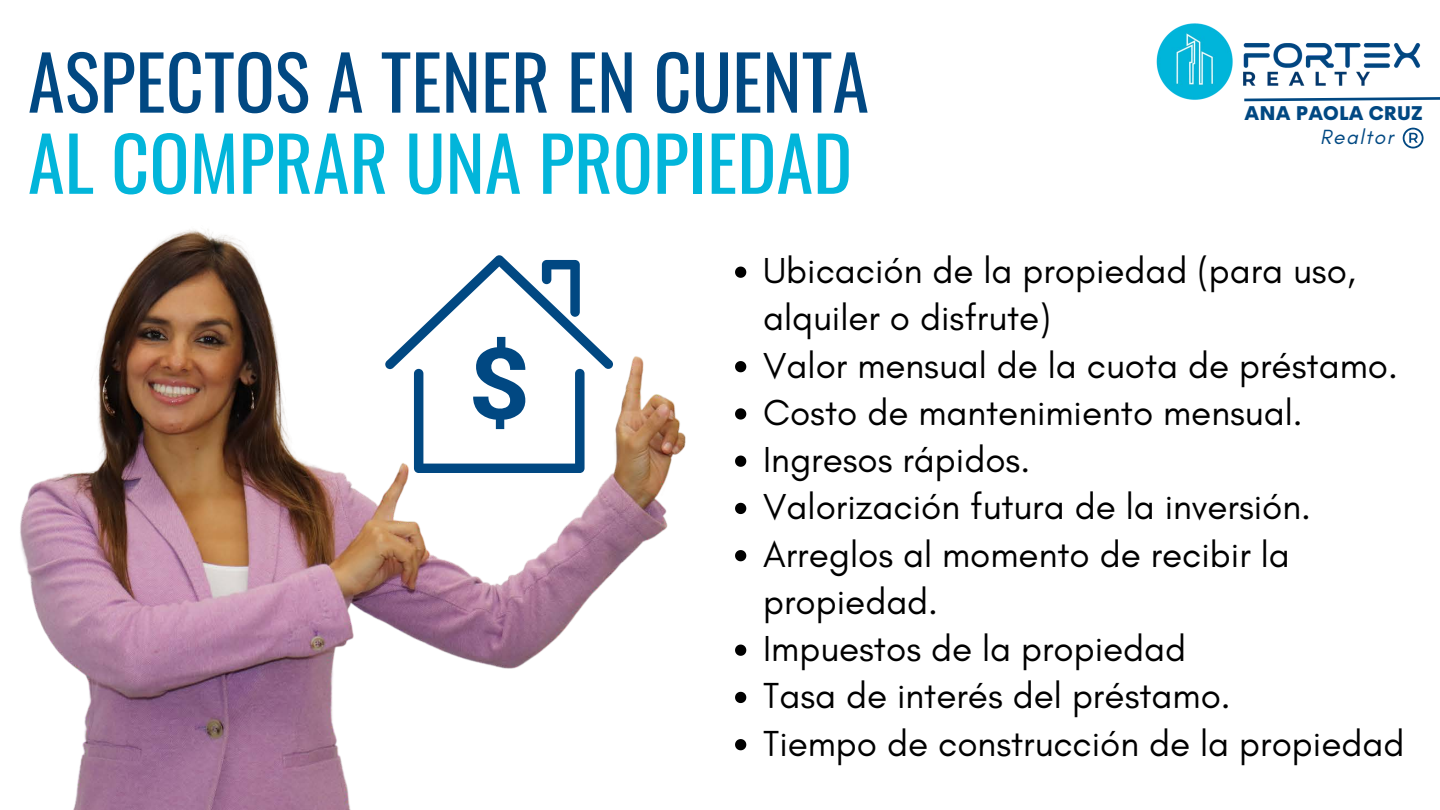
<style>
.page{position:relative;width:1440px;height:810px;background:#fff}
.page>*{position:absolute;margin:0;border:0;box-sizing:border-box;transform-origin:0 0}
.t1{font:74.4px "Oswald";color:#014882}
.t2{font:74.4px "Oswald";color:#02b5da}
.t3{font:36.8px/47.2px "Glacial Indifference";color:#000}
.t4{font:italic 20.9px "Glacial Indifference";letter-spacing:.07em;color:#014882}
.t5{font:800 19.3px "Cerebri Sans";letter-spacing:.01em;color:#014882}
</style>
<div class="page">
<img style="left:20px;top:229px;width:666px;height:581px">
<svg style="left:385px;top:255px;width:228px;height:218px"></svg>
<svg style="left:735px;top:267px;width:11px;height:11px"></svg>
<svg style="left:735px;top:361px;width:11px;height:11px"></svg>
<svg style="left:735px;top:408px;width:11px;height:12px"></svg>
<svg style="left:735px;top:456px;width:11px;height:11px"></svg>
<svg style="left:735px;top:503px;width:11px;height:11px"></svg>
<svg style="left:735px;top:550px;width:11px;height:11px"></svg>
<svg style="left:735px;top:645px;width:11px;height:11px"></svg>
<svg style="left:735px;top:692px;width:11px;height:11px"></svg>
<svg style="left:735px;top:739px;width:11px;height:11px"></svg>
<img style="left:1156px;top:23px;width:265px;height:77px">
<svg style="left:1242px;top:95px;width:198px;height:7px"></svg>
<svg style="left:1403px;top:128px;width:21px;height:20px"></svg>
<h1 class="t1" style="left:28px;top:24px;width:843px">ASPECTOS A TENER EN CUENTA</h1>
<h1 class="t2" style="left:28px;top:105px;width:826px">AL COMPRAR UNA PROPIEDAD</h1>
<p class="t5" style="left:1245px;top:100px;width:180px">ANA PAOLA CRUZ</p>
<p class="t4" style="left:1320px;top:124px;width:75px">Realtor</p>
<p class="t3" style="left:763px;top:247px;width:643px">Ubicación de la propiedad (para uso, alquiler o disfrute)<br>Valor mensual de la cuota de préstamo.<br>Costo de mantenimiento mensual.<br>Ingresos rápidos.<br>Valorización futura de la inversión.<br>Arreglos al momento de recibir la propiedad.<br>Impuestos de la propiedad<br>Tasa de interés del préstamo.<br>Tiempo de construcción de la propiedad</p>
</div>
